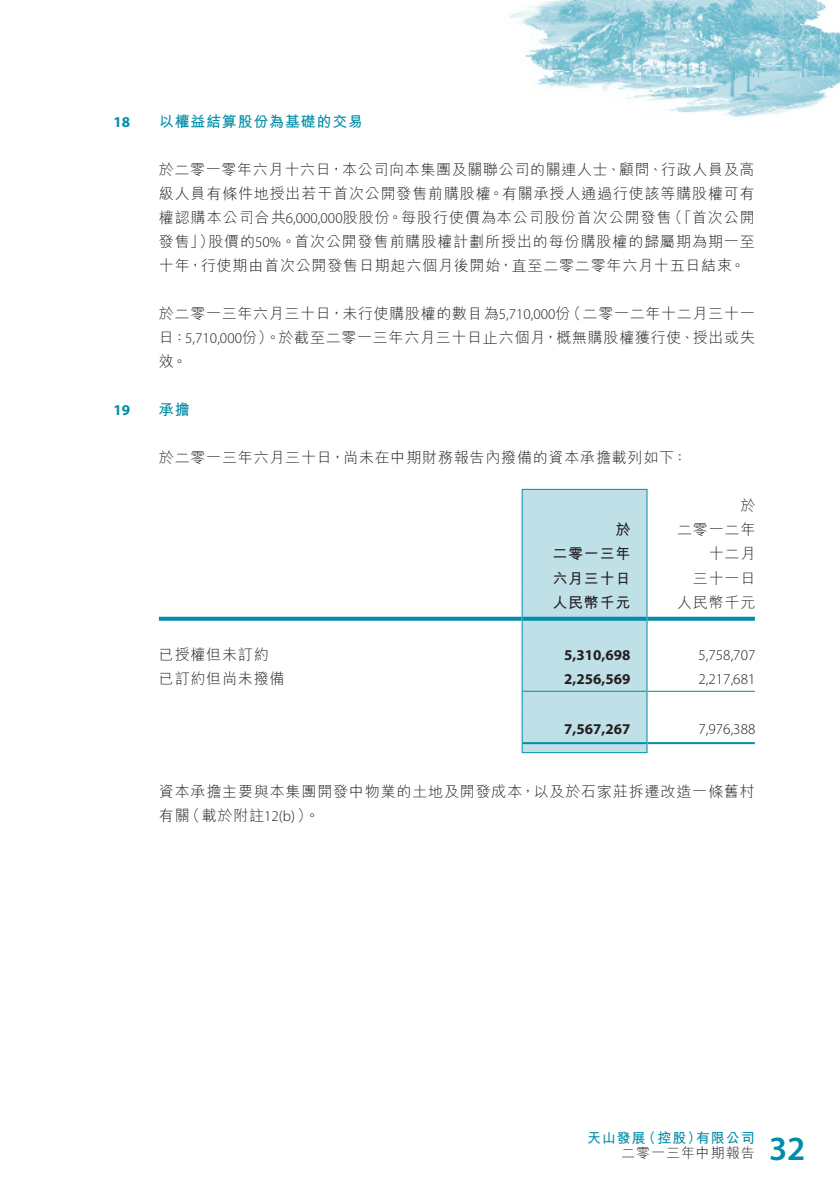
<style>
.page{position:relative;width:840px;height:1191px;background:#fff}
.page>*{position:absolute;margin:0;border:0;box-sizing:border-box;transform-origin:0 0}
.t1{font:600 34px "Myriad Pro";color:#008da8}
.Notes{font:300 15px/24px "M Hei HK";letter-spacing:.05em;color:#231f20}
.Notes-2{font:300 15px "Myriad Pro";color:#231f20}
.Notes-3{font:700 15px "Myriad Pro";color:#231f20}
.Notes-4{font:700 15px "M Hei HK";letter-spacing:.05em;color:#231f20}
.Notes_HD1{font:700 15px "M Hei HK";letter-spacing:.05em;color:#008da8}
.Notes_HD1-2{font:700 15px "Myriad Pro";color:#008da8}
.t2{font:700 14px "M Hei HK";letter-spacing:.065em;color:#008da8}
.t3{font:300 14px "M Hei HK";letter-spacing:.065em;color:#231f20}
.s1{font-family:"Myriad Pro"}
</style>
<div class="page">
<img style="left:509px;top:0;width:330px;height:117px">
<hr style="left:521px;top:752px;width:126px;height:1px;background:#008da8">
<div style="left:521px;top:490px;width:126px;height:262px;background:#c0e0e8"></div>
<hr style="left:521px;top:489px;width:126px;height:1px;background:#008da8">
<hr style="left:521px;top:490px;width:1px;height:95px;background:#008da8">
<hr style="left:646px;top:490px;width:1px;height:95px;background:#008da8">
<svg style="left:159px;top:617px;width:362px;height:4px"></svg>
<svg style="left:522px;top:617px;width:124px;height:4px"></svg>
<svg style="left:647px;top:617px;width:107px;height:4px"></svg>
<hr style="left:522px;top:691px;width:124px;height:1px;background:#008da8">
<hr style="left:647px;top:691px;width:107px;height:1px;background:#008da8">
<hr style="left:522px;top:742px;width:124px;height:2px;background:#008da8">
<hr style="left:647px;top:742px;width:107px;height:2px;background:#008da8">
<p class="Notes_HD1-2" style="left:113px;top:112px;width:18px">18</p>
<p class="Notes_HD1-2" style="left:113px;top:400px;width:18px">19</p>
<p class="Notes_HD1" style="left:159px;top:110px;width:206px">以權益結算股份為基礎的交易</p>
<p class="Notes" style="left:159px;top:157px;width:597px;text-align:right">於二零一零年六月十六日，本公司向本集團及關聯公司的關連人士、顧問、行政人員及高級人員有條件地授出若干首次公開發售前購股權。有關承授人通過行使該等購股權可有（「首次公開</p>
<p class="Notes" style="left:208px;top:205px;width:547px;text-indent:-49px">權認購本公司合共<span class="s1">6,000,000</span>股股份。每股行使價為本公司股份首次公開發售<br>股價的<span class="s1">50%</span>。首次公開發售前購股權計劃所授出的每份購股權的歸屬期為期一至</p>
<p class="Notes" style="left:159px;top:229px;width:587px">發售」）<br>十年，行使期由首次公開發售日期起六個月後開始，直至二零二零年六月十五日結束。</p>
<p class="Notes" style="left:565px;top:301px;width:190px">（二零一二年十二月三十一</p>
<p class="Notes" style="left:159px;top:301px;width:597px">於二零一三年六月三十日，未行使購股權的數目為<span class="s1">5,710,000</span>份<br>日：<span class="s1">5,710,000</span>份）。於截至二零一三年六月三十日止六個月，概無購股權獲行使、授出或失效。</p>
<p class="Notes_HD1" style="left:159px;top:398px;width:32px">承擔</p>
<p class="Notes" style="left:159px;top:445px;width:529px">於二零一三年六月三十日，尚未在中期財務報告內撥備的資本承擔載列如下：</p>
<p class="Notes" style="left:159px;top:642px;width:111px">已授權但未訂約</p>
<p class="Notes" style="left:159px;top:666px;width:127px">已訂約但尚未撥備</p>
<p class="Notes-4" style="left:615px;top:519px;width:16px">於</p>
<p class="Notes-4" style="left:552px;top:543px;width:79px">二零一三年</p>
<p class="Notes-4" style="left:552px;top:567px;width:79px">六月三十日</p>
<p class="Notes-4" style="left:552px;top:591px;width:79px">人民幣千元</p>
<p class="Notes-3" style="left:564px;top:645px;width:68px">5,310,698</p>
<p class="Notes-3" style="left:564px;top:669px;width:68px">2,256,569</p>
<p class="Notes-3" style="left:564px;top:719px;width:68px">7,567,267</p>
<p class="Notes" style="left:740px;top:494px;width:16px">於</p>
<p class="Notes" style="left:676px;top:518px;width:80px">二零一二年</p>
<p class="Notes" style="left:708px;top:542px;width:48px">十二月</p>
<p class="Notes" style="left:692px;top:566px;width:64px">三十一日</p>
<p class="Notes" style="left:676px;top:590px;width:80px">人民幣千元</p>
<p class="Notes-2" style="left:698px;top:646px;width:58px">5,758,707</p>
<p class="Notes-2" style="left:698px;top:670px;width:58px">2,217,681</p>
<p class="Notes-2" style="left:698px;top:719px;width:58px">7,976,388</p>
<p class="Notes" style="left:185px;top:779px;width:570px;text-indent:-26px">資本承擔主要與本集團開發中物業的土地及開發成本，以及於石家莊拆遷改造一條舊村（載於附註<span class="s1">1 2</span> 。(<span class="s1">( b(</span></p>
<p class="Notes" style="left:159px;top:803px;width:32px">有關</p>
<p class="t2" style="left:641px;top:1127px;width:61px">（控股）</p>
<p class="t2" style="left:695px;top:1127px;width:60px">有限公司</p>
<p class="t2" style="left:586px;top:1127px;width:60px">天山發展</p>
<h1 class="t1" style="left:768px;top:1127px;width:38px">32</h1>
<p class="t3" style="left:621px;top:1145px;width:135px">二零一三年中期報告</p>
</div>
